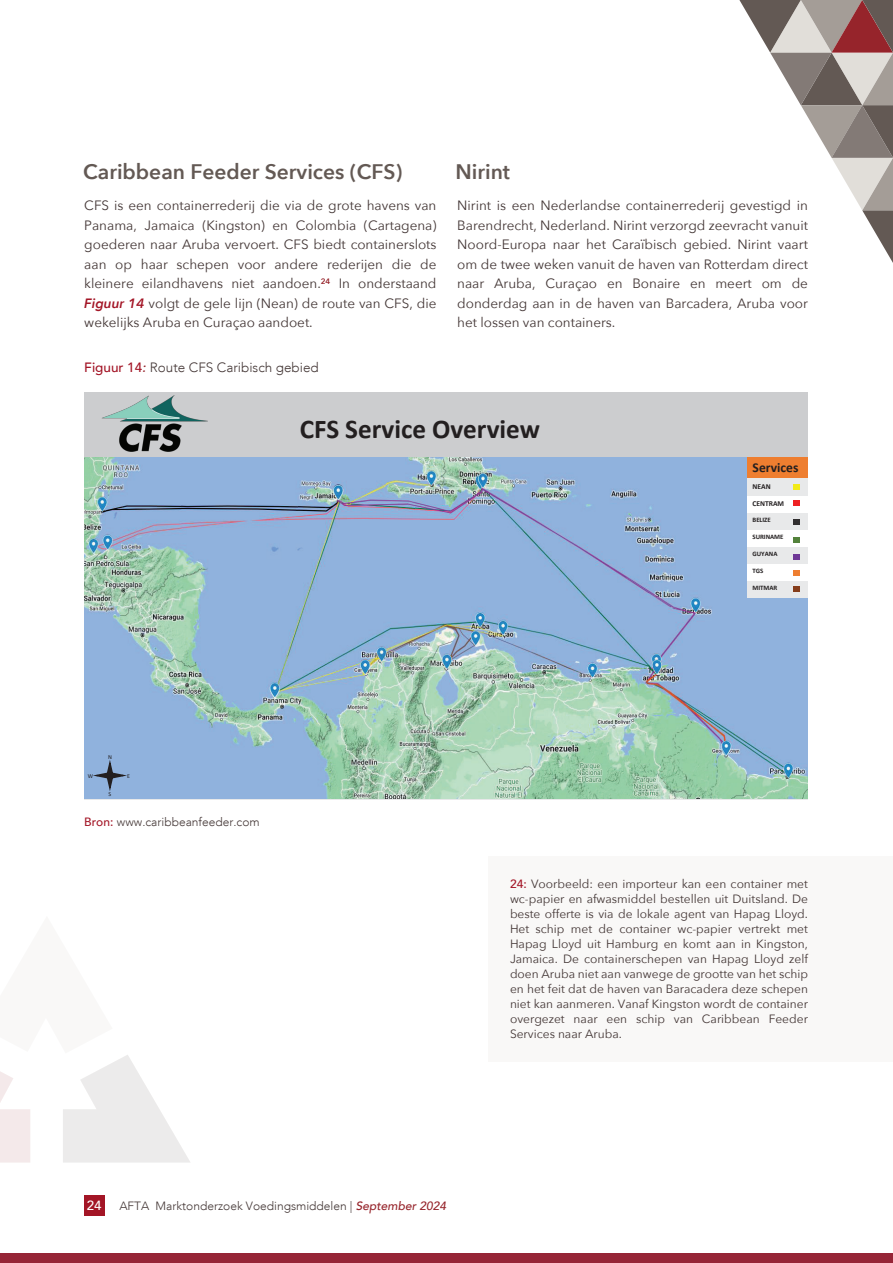
<style>
.page{position:relative;width:893px;height:1263px;background:#fff}
.page>*{position:absolute;margin:0;border:0;box-sizing:border-box;transform-origin:0 0}
.t1{font:700 27.15px "Calibri";color:#231f20}
.t2{font:600 21px "Avenir Next";color:#635954}
.t3{font:13.5px/19.5px "Avenir Next";color:#433635;text-align:justify}
.t4{font:300 13.5px "Avenir LT";color:#433635}
.t5{font:700 13.5px "Calibri";color:#231f20}
.t6{font:500 13.35px "Avenir";color:#fff}
.t7{font:12px/15px "Avenir Next";color:#433635;text-align:justify}
.t8{font:300 12px "Avenir LT";color:#433635}
.t9{font:700 7.5px "Calibri";letter-spacing:-.005em;color:#231f20}
.t10{font:700 6.75px "Calibri";letter-spacing:-.005em;color:#231f20}
.t11{font:6px "Calibri";color:#231f20}
.s1{font-weight:600;font-style:italic;color:#a31526}
.s2{font-family:"Avenir";font-weight:500;color:#a31526}
.s3{font-family:"Avenir";font-weight:500;font-style:italic;color:#96242b}
</style>
<div class="page">
<div style="left:0;top:1253px;width:893px;height:10px;background:#962537"></div>
<div style="left:84px;top:1195px;width:21px;height:21px;background:#a31526"></div>
<svg style="left:739px;top:0;width:154px;height:263px"></svg>
<div style="left:84px;top:392px;width:724px;height:405px;background:#cccdcf"></div>
<img style="left:84px;top:458px;width:724px;height:340px">
<img style="left:102px;top:395px;width:105px;height:57px">
<svg style="left:95px;top:756px;width:36px;height:39px"></svg>
<div style="left:747px;top:457px;width:61px;height:22px;background:#ee7e30"></div>
<div style="left:747px;top:479px;width:61px;height:17px;background:#e8e9ea"></div>
<div style="left:747px;top:496px;width:61px;height:17px;background:#fff"></div>
<div style="left:747px;top:513px;width:61px;height:17px;background:#e8e9ea"></div>
<div style="left:747px;top:530px;width:61px;height:17px;background:#fff"></div>
<div style="left:747px;top:547px;width:61px;height:17px;background:#e8e9ea"></div>
<div style="left:747px;top:564px;width:61px;height:17px;background:#fff"></div>
<div style="left:747px;top:581px;width:61px;height:17px;background:#e8e9ea"></div>
<svg style="left:793px;top:538px;width:7px;height:5px"></svg>
<svg style="left:793px;top:500px;width:7px;height:5px"></svg>
<svg style="left:793px;top:554px;width:7px;height:5px"></svg>
<div style="left:793px;top:484px;width:7px;height:6px;background:#f2eb19"></div>
<div style="left:793px;top:586px;width:7px;height:6px;background:#853d1b"></div>
<div style="left:793px;top:570px;width:7px;height:6px;background:#ee7e30"></div>
<svg style="left:793px;top:519px;width:6px;height:6px"></svg>
<svg style="left:0;top:1055px;width:190px;height:107px"></svg>
<div style="left:489px;top:856px;width:404px;height:206px;background:#f9f8f7"></div>
<h2 class="t2" style="left:83px;top:154px;width:321px">Caribbean Feeder Services (CFS)</h2>
<h2 class="t2" style="left:455px;top:154px;width:56px">Nirint</h2>
<p class="t3" style="left:84px;top:195px;width:354px">CFS is een containerrederij die via de grote havens van Panama, Jamaica (Kingston) en Colombia (Cartagena) goederen naar Aruba vervoert. CFS biedt containerslots aan op haar schepen voor andere rederijen die de kleinere eilandhavens niet aandoen.<sup>24</sup> In onderstaand <span class="s1">Figuur 14</span> volgt de gele lijn (Nean) de route van CFS, die wekelijks Aruba en Curaçao aandoet.</p>
<p class="t3" style="left:457px;top:195px;width:352px">Nirint is een Nederlandse containerrederij gevestigd in Barendrecht, Nederland. Nirint verzorgd zeevracht vanuit Noord-Europa naar het Caraïbisch gebied. Nirint vaart om de twee weken vanuit de haven van Rotterdam direct naar Aruba, Curaçao en Bonaire en meert om de donderdag aan in de haven van Barcadera, Aruba voor het lossen van containers.</p>
<p class="t4" style="left:84px;top:359px;width:236px"><span class="s2">Figuur 14</span><span class="s3">:</span> Route CFS Caribisch gebied</p>
<h1 class="t1" style="left:300px;top:409px;width:242px">CFS Service Overview</h1>
<p class="t5" style="left:752px;top:458px;width:47px">Services</p>
<p class="t9" style="left:752px;top:481px;width:20px">NEAN</p>
<p class="t9" style="left:752px;top:498px;width:33px">CENTRAM</p>
<p class="t10" style="left:752px;top:515px;width:20px">BELIZE</p>
<p class="t10" style="left:752px;top:532px;width:32px">SURINAME</p>
<p class="t10" style="left:752px;top:549px;width:26px">GUYANA</p>
<p class="t10" style="left:752px;top:566px;width:12px">TGS</p>
<p class="t10" style="left:752px;top:583px;width:26px">MITMAR</p>
<p class="t11" style="left:88px;top:771px;width:7px">W</p>
<p class="t11" style="left:108px;top:753px;width:5px">N</p>
<p class="t11" style="left:108px;top:790px;width:4px">S</p>
<p class="t11" style="left:127px;top:771px;width:4px">E</p>
<p class="t8" style="left:84px;top:815px;width:177px"><span class="s2">Bron:</span> www.caribbeanfeeder.com</p>
<p class="t7" style="left:510px;top:875px;width:299px"><span class="s2">24:</span> Voorbeeld: een importeur kan een container met wc-papier en afwasmiddel bestellen uit Duitsland. De beste offerte is via de lokale agent van Hapag Lloyd.<br>Het schip met de container wc-papier vertrekt met Hapag Lloyd uit Hamburg en komt aan in Kingston, Jamaica. De containerschepen van Hapag Lloyd zelf doen Aruba niet aan vanwege de grootte van het schip en het feit dat de haven van Baracadera deze schepen niet kan aanmeren. Vanaf Kingston wordt de container overgezet naar een schip van Caribbean Feeder Services naar Aruba.</p>
<p class="t6" style="left:87px;top:1194px;width:16px">24</p>
<p class="t8" style="left:119px;top:1198px;width:328px">AFTA Marktonderzoek Voedingsmiddelen | <span class="s3">September 2024</span></p>
</div>
